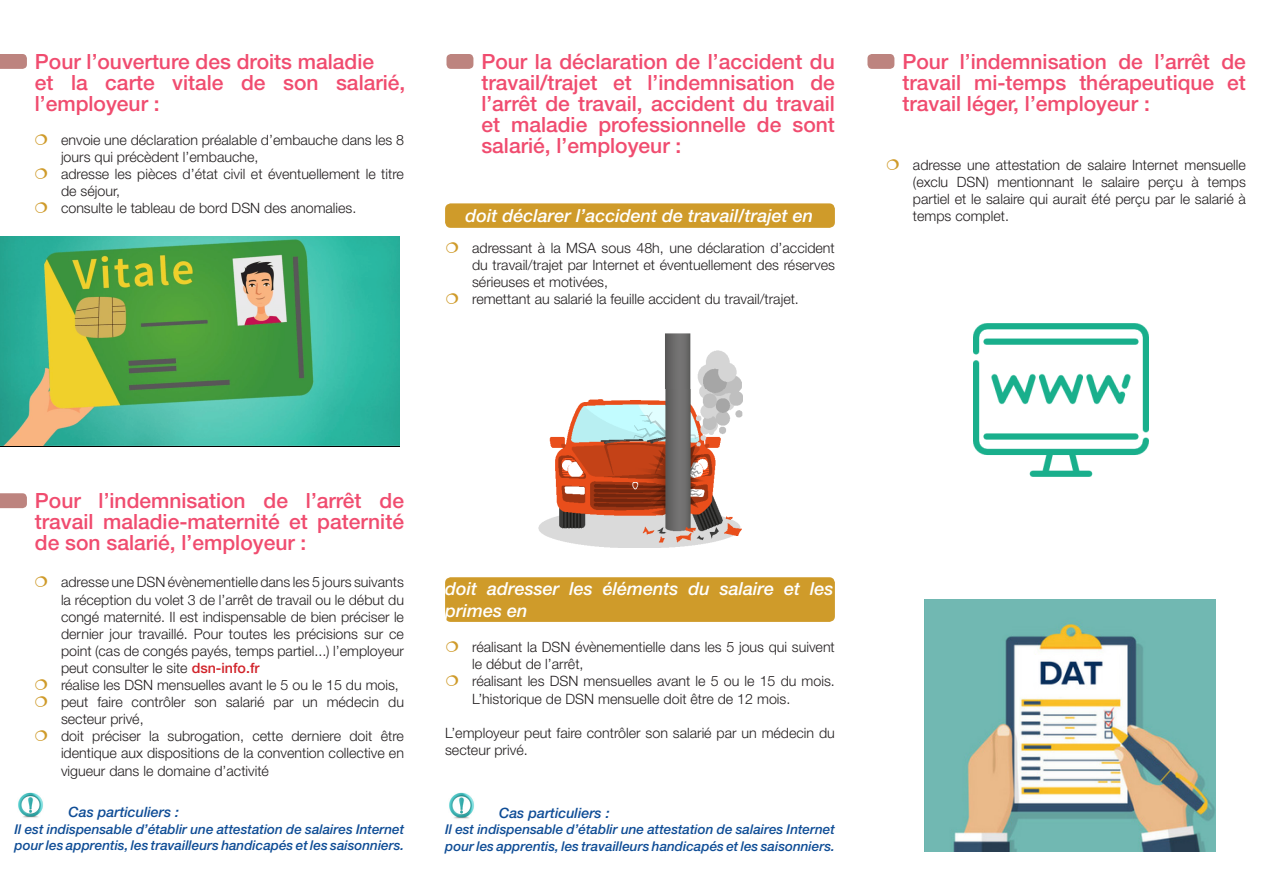
<style>
.page{position:relative;width:1263px;height:893px;background:#fff}
.page>*{position:absolute;margin:0;border:0;box-sizing:border-box;transform-origin:0 0}
.t1{font:500 21px/21px "Helvetica Neue LT Std";color:#f04c6f;text-align:justify}
.t2{font:italic 500 18px/21.6px "Helvetica Neue LT Std";color:#fff}
.t3{font:300 14.25px/17.1px "Helvetica Neue LT Std";color:#231f20}
.t4{font:italic 500 14.25px "Helvetica Neue LT Std";color:#0f4d96}
.t5{font:italic 500 13.5px/16.2px "Helvetica Neue LT Std";color:#0f4d96}
.s1{font-weight:500;color:#d1232a}
</style>
<div class="page">
<svg style="left:0;top:493px;width:27px;height:15px"></svg>
<svg style="left:0;top:54px;width:27px;height:15px"></svg>
<img style="left:18px;top:792px;width:25px;height:26px">
<img style="left:0;top:236px;width:399px;height:210px">
<div style="left:446px;top:54px;width:27px;height:15px;background:#bd847f;border-radius:4px"></div>
<div style="left:445px;top:203px;width:390px;height:25px;background:#cf9b2a;border-radius:6px"></div>
<div style="left:445px;top:577px;width:390px;height:45px;background:#cf9b2a;border-radius:6px"></div>
<img style="left:449px;top:792px;width:25px;height:27px">
<div style="left:867px;top:54px;width:27px;height:15px;background:#bd847f;border-radius:4px"></div>
<img style="left:925px;top:600px;width:290px;height:251px">
<img style="left:539px;top:388px;width:203px;height:159px">
<img style="left:665px;top:334px;width:77px;height:54px">
<img style="left:974px;top:323px;width:174px;height:154px">
<p class="t1" style="left:35px;top:51px;width:341px">Pour l’ouverture des droits maladie</p>
<p class="t1" style="left:35px;top:72px;width:372px">et la carte vitale de son salarié, l’employeur :</p>
<p class="t3" style="left:61px;top:131px;width:344px">envoie une déclaration préalable d’embauche dans les 8 jours qui précèdent l’embauche,</p>
<p class="t3" style="left:61px;top:165px;width:344px">adresse les pièces d’état civil et éventuellement le titre de séjour,</p>
<p class="t3" style="left:61px;top:200px;width:297px">consulte le tableau de bord DSN des anomalies.</p>
<p class="t1" style="left:481px;top:51px;width:355px">Pour la déclaration de l’accident du travail/trajet et l’indemnisation de l’arrêt de travail, accident du travail et maladie professionnelle de sont salarié, l’employeur :</p>
<p class="t2" style="left:465px;top:205px;width:349px">doit déclarer l’accident de travail/trajet en</p>
<p class="t3" style="left:472px;top:239px;width:364px;text-align:justify">adressant à la MSA sous 48h, une déclaration d’accident du travail/trajet par Internet et éventuellement des réserves sérieuses et motivées,</p>
<p class="t3" style="left:472px;top:290px;width:328px">remettant au salarié la feuille accident du travail/trajet.</p>
<p class="t1" style="left:902px;top:51px;width:345px">Pour l’indemnisation de l’arrêt de travail mi-temps thérapeutique et travail léger, l’employeur :</p>
<p class="t3" style="left:913px;top:156px;width:335px;text-align:justify">adresse une attestation de salaire Internet mensuelle (exclu DSN) mentionnant le salaire perçu à temps partiel et le salaire qui aurait été perçu par le salarié à temps complet.</p>
<p class="t1" style="left:35px;top:490px;width:371px">Pour l’indemnisation de l’arrêt de travail maladie-maternité et paternité de son salarié, l’employeur :</p>
<p class="t3" style="left:61px;top:573px;width:344px;text-align:justify">adresse une DSN évènementielle dans les 5 jours suivants la réception du volet 3 de l’arrêt de travail ou le début du congé maternité. Il est indispensable de bien préciser le dernier jour travaillé. Pour toutes les précisions sur ce point (cas de congés payés, temps partiel...) l’employeur peut consulter le site <span class="s1">dsn-info.fr</span></p>
<p class="t3" style="left:61px;top:676px;width:339px">réalise les DSN mensuelles avant le 5 ou le 15 du mois,</p>
<p class="t3" style="left:61px;top:693px;width:344px">peut faire contrôler son salarié par un médecin du secteur privé,</p>
<p class="t3" style="left:61px;top:727px;width:344px;text-align:justify">doit préciser la subrogation, cette derniere doit être identique aux dispositions de la convention collective en vigueur dans le domaine d’activité</p>
<p class="t4" style="left:69px;top:804px;width:112px">Cas particuliers :</p>
<p class="t5" style="left:15px;top:821px;width:391px">Il est indispensable d’établir une attestation de salaires Internet pour les apprentis, les travailleurs handicapés et les saisonniers.</p>
<p class="t2" style="left:445px;top:578px;width:390px">doit adresser les éléments du salaire et les primes en</p>
<p class="t3" style="left:472px;top:638px;width:364px">réalisant la DSN évènementielle dans les 5 jous qui suivent le début de l’arrêt,</p>
<p class="t3" style="left:472px;top:673px;width:364px">réalisant les DSN mensuelles avant le 5 ou le 15 du mois.<br>L’historique de DSN mensuelle doit être de 12 mois.</p>
<p class="t3" style="left:445px;top:724px;width:391px">L’employeur peut faire contrôler son salarié par un médecin du secteur privé.</p>
<p class="t4" style="left:499px;top:805px;width:112px">Cas particuliers :</p>
<p class="t5" style="left:445px;top:821px;width:391px">Il est indispensable d’établir une attestation de salaires Internet pour les apprentis, les travailleurs handicapés et les saisonniers.</p>
</div>
